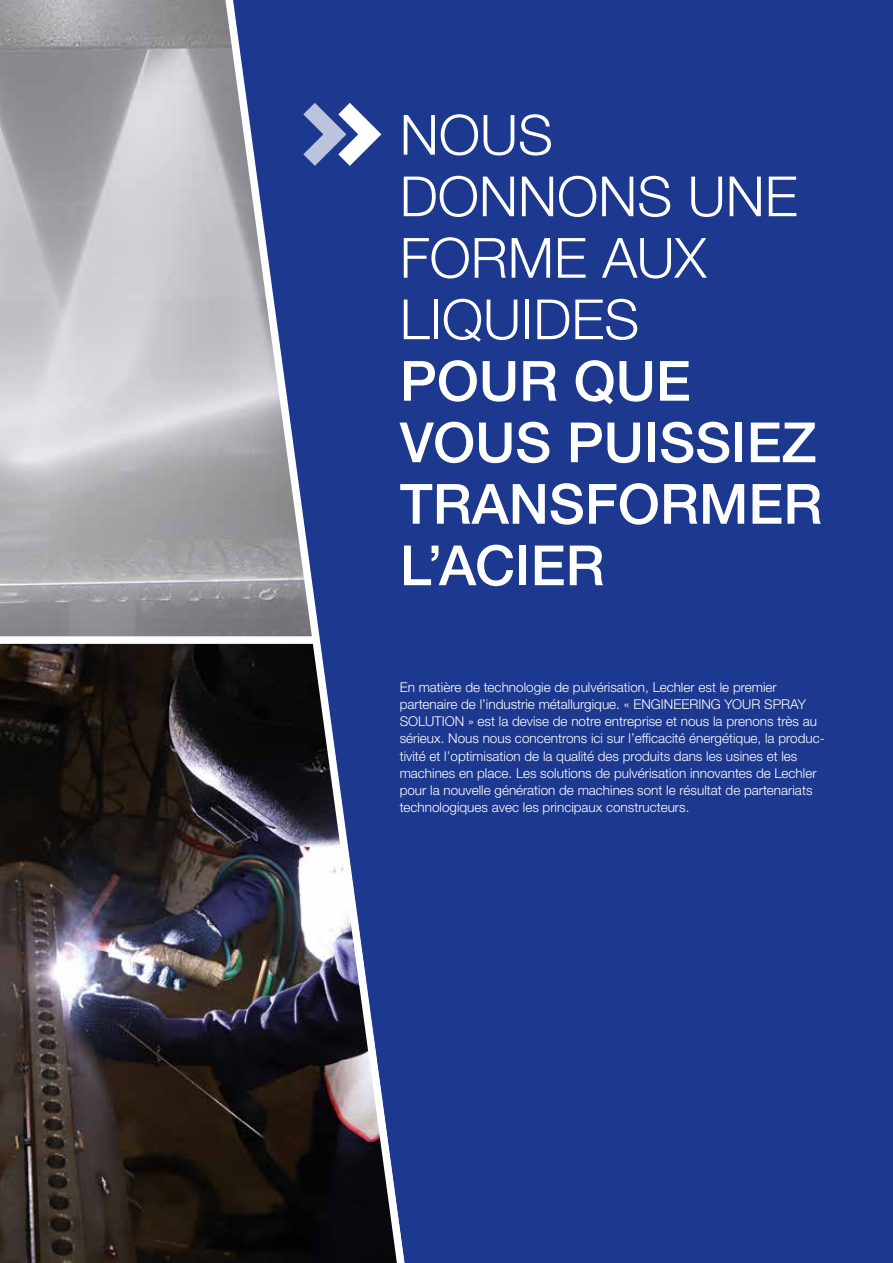
<style>
.page{position:relative;width:893px;height:1263px;background:#fff}
.page>*{position:absolute;margin:0;border:0;box-sizing:border-box;transform-origin:0 0}
.t1{font:500 55.5px/61.5px "Helvetica Neue LTW1 G";color:#fff}
.t2{font:300 55.5px/61.5px "Helvetica Neue LTW1 G";color:#fff}
.t3{font:300 13.5px/17.2px "Helvetica Neue LTW1 G";color:#fff}
</style>
<div class="page">
<img style="left:0;top:0;width:218px;height:636px">
<div style="left:412px;top:0;width:481px;height:1263px;background:#1c388f"></div>
<img style="left:0;top:644px;width:218px;height:619px">
<svg style="left:218px;top:0;width:194px;height:1263px;background:#3f4b76"></svg>
<svg style="left:303px;top:103px;width:78px;height:63px"></svg>
<h1 class="t2" style="left:400px;top:104px;width:399px">NOUS<br>DONNONS UNE<br>FORME AUX<br>LIQUIDES</h1>
<h1 class="t1" style="left:400px;top:350px;width:424px">POUR QUE<br>VOUS PUISSIEZ<br>TRANSFORMER<br>L’ACIER</h1>
<p class="t3" style="left:400px;top:678px;width:426px">En matière de technologie de pulvérisation, Lechler est le premier partenaire de l’industrie métallurgique. « ENGINEERING YOUR SPRAY SOLUTION » est la devise de notre entreprise et nous la prenons très au sérieux. Nous nous concentrons ici sur l’efficacité énergétique, la produc&shy;tivité et l’optimisation de la qualité des produits dans les usines et les machines en place. Les solutions de pulvérisation innovantes de Lechler pour la nouvelle génération de machines sont le résultat de partenariats technologiques avec les principaux constructeurs.</p>
</div>
